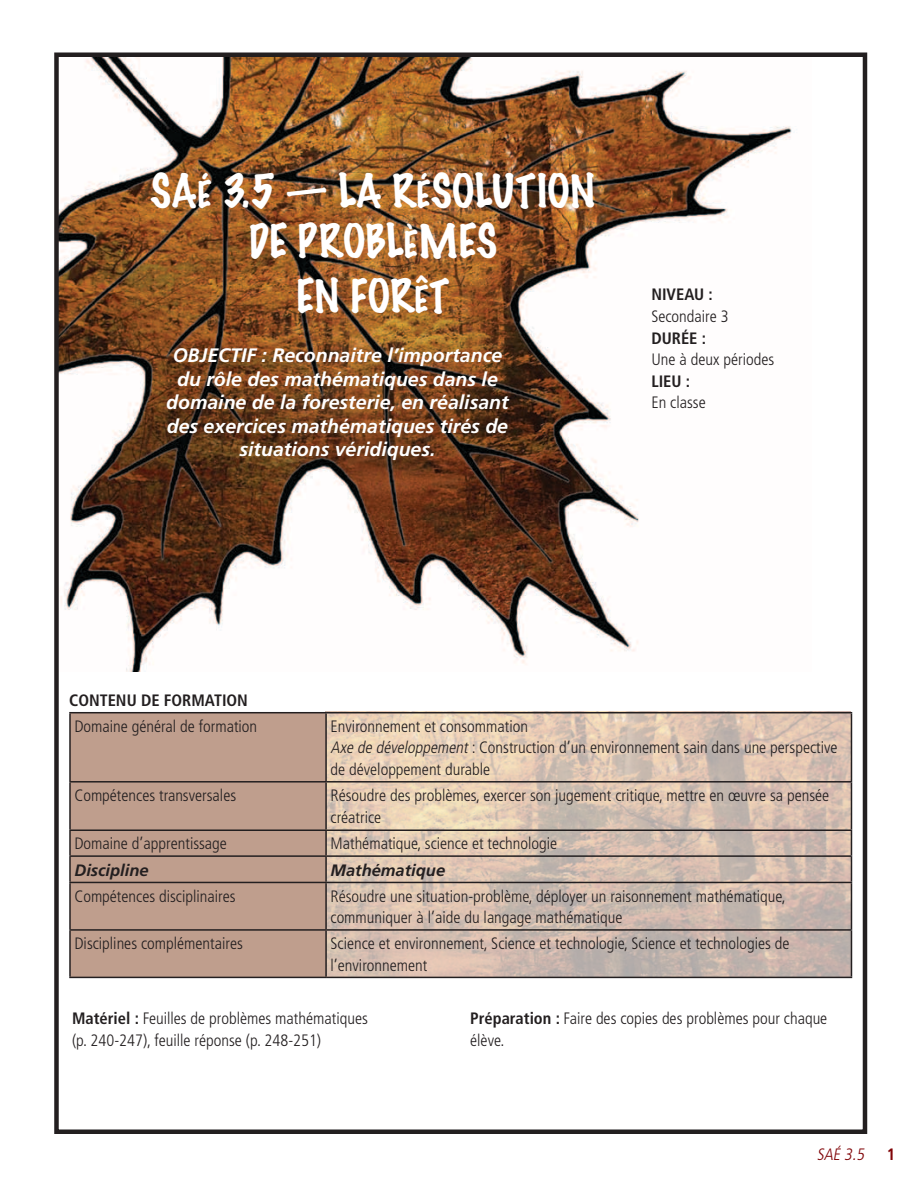
<style>
.page{position:relative;width:918px;height:1188px;background:#fff}
.page>*{position:absolute;margin:0;border:0;box-sizing:border-box;transform-origin:0 0}
.t1{font:100 42px/50.4px "Marker Felt";color:#fff;text-align:center}
.t2{font:italic 700 19.5px/23.4px "Frutiger";color:#fff;text-align:center}
.t3{font:300 condensed 16.5px/21.6px "Frutiger";color:#231f20}
.t4{font:700 condensed 16.5px "Frutiger";color:#231f20}
.t5{font:italic 700 16.5px "Frutiger";color:#231f20}
.t6{font:italic 300 condensed 16.5px "Frutiger";color:#800407}
.s1{font-style:italic}
.s2{font-weight:700}
.s3{font-weight:700;font-style:normal}
</style>
<div class="page">
<img style="left:59px;top:57px;width:733px;height:615px">
<div style="left:54px;top:52px;width:813px;height:1082px;border:4px solid #231f20"></div>
<img style="left:327px;top:713px;width:523px;height:264px">
<div style="left:71px;top:713px;width:254px;height:264px;background:#bf9e8d"></div>
<hr style="left:69px;top:712px;width:257px;height:1px;background:#231f20">
<hr style="left:69px;top:713px;width:2px;height:68px;background:#231f20">
<hr style="left:326px;top:712px;width:526px;height:1px;background:#231f20">
<hr style="left:325px;top:713px;width:2px;height:68px;background:#231f20">
<hr style="left:851px;top:713px;width:1px;height:68px;background:#231f20">
<hr style="left:69px;top:781px;width:257px;height:2px;background:#231f20">
<hr style="left:69px;top:783px;width:2px;height:46px;background:#231f20">
<hr style="left:326px;top:781px;width:526px;height:2px;background:#231f20">
<hr style="left:325px;top:783px;width:2px;height:46px;background:#231f20">
<hr style="left:851px;top:783px;width:1px;height:46px;background:#231f20">
<hr style="left:69px;top:829px;width:257px;height:2px;background:#231f20">
<hr style="left:69px;top:831px;width:2px;height:24px;background:#231f20">
<hr style="left:326px;top:829px;width:526px;height:2px;background:#231f20">
<hr style="left:325px;top:831px;width:2px;height:24px;background:#231f20">
<hr style="left:69px;top:855px;width:257px;height:2px;background:#231f20">
<hr style="left:69px;top:857px;width:2px;height:25px;background:#231f20">
<hr style="left:326px;top:855px;width:526px;height:2px;background:#231f20">
<hr style="left:325px;top:857px;width:2px;height:25px;background:#231f20">
<svg style="left:851px;top:831px;width:1px;height:51px"></svg>
<hr style="left:69px;top:882px;width:257px;height:1px;background:#231f20">
<hr style="left:69px;top:883px;width:2px;height:46px;background:#231f20">
<hr style="left:326px;top:882px;width:526px;height:1px;background:#231f20">
<hr style="left:325px;top:883px;width:2px;height:46px;background:#231f20">
<hr style="left:851px;top:883px;width:1px;height:46px;background:#231f20">
<hr style="left:69px;top:929px;width:257px;height:2px;background:#231f20">
<hr style="left:69px;top:931px;width:2px;height:46px;background:#231f20">
<hr style="left:326px;top:929px;width:526px;height:2px;background:#231f20">
<hr style="left:325px;top:931px;width:2px;height:46px;background:#231f20">
<hr style="left:851px;top:931px;width:1px;height:46px;background:#231f20">
<hr style="left:69px;top:977px;width:257px;height:1px;background:#231f20">
<hr style="left:326px;top:977px;width:526px;height:1px;background:#231f20">
<h1 class="t1" style="left:150px;top:163px;width:446px">SAÉ 3.5 — LA RÉSOLUTION<br>DE PROBLÈMES</h1>
<h1 class="t1" style="left:296px;top:268px;width:155px">EN FORÊT</h1>
<p class="t2" style="left:166px;top:344px;width:344px">OBJECTIF : Reconnaitre l’importance du rôle des mathématiques dans le domaine de la foresterie, en réalisant des exercices mathématiques tirés de situations véridiques.</p>
<p class="t4" style="left:651px;top:285px;width:63px">NIVEAU :</p>
<p class="t3" style="left:651px;top:306px;width:79px">Secondaire 3</p>
<p class="t4" style="left:651px;top:328px;width:56px">DURÉE :</p>
<p class="t3" style="left:651px;top:349px;width:124px">Une à deux périodes</p>
<p class="t4" style="left:651px;top:371px;width:14px">LIEU</p>
<p class="t4" style="left:686px;top:371px;width:6px">:</p>
<p class="t3" style="left:651px;top:392px;width:56px">En classe</p>
<p class="t4" style="left:69px;top:690px;width:180px">CONTENU DE FORMATION</p>
<p class="t3" style="left:74px;top:716px;width:184px">Domaine général de formation</p>
<p class="t3" style="left:331px;top:716px;width:508px">Environnement et consommation<br><span class="s1">Axe de développement</span>: Construction d’un environnement sain dans une perspective de développement durable</p>
<p class="t3" style="left:74px;top:785px;width:163px">Compétences transversales</p>
<p class="t3" style="left:331px;top:785px;width:500px">Résoudre des problèmes, exercer son jugement critique, mettre en œuvre sa pensée créatrice</p>
<p class="t3" style="left:74px;top:833px;width:154px">Domaine d’apprentissage</p>
<p class="t3" style="left:331px;top:833px;width:228px">Mathématique, science et technologie</p>
<p class="t5" style="left:74px;top:860px;width:76px">Discipline</p>
<p class="t5" style="left:331px;top:860px;width:116px">Mathématique</p>
<p class="t3" style="left:74px;top:885px;width:163px">Compétences disciplinaires</p>
<p class="t3" style="left:331px;top:885px;width:457px">Résoudre une situation-problème, déployer un raisonnement mathématique, communiquer à l’aide du langage mathématique</p>
<p class="t3" style="left:74px;top:933px;width:170px">Disciplines complémentaires</p>
<p class="t3" style="left:331px;top:933px;width:460px">Science et environnement, Science et technologie, Science et technologies de l’environnement</p>
<p class="t3" style="left:72px;top:1008px;width:297px"><span class="s2">MATÉRIEL :</span> Feuilles de problèmes mathématiques (p. 240-247), feuille réponse (p. 248-251)</p>
<p class="t3" style="left:470px;top:1008px;width:359px"><span class="s2">PRÉPARATION :</span> Faire des copies des problèmes pour chaque élève.</p>
<p class="t6" style="left:817px;top:1145px;width:80px">SAÉ 3.5 <span class="s3">1</span></p>
</div>
